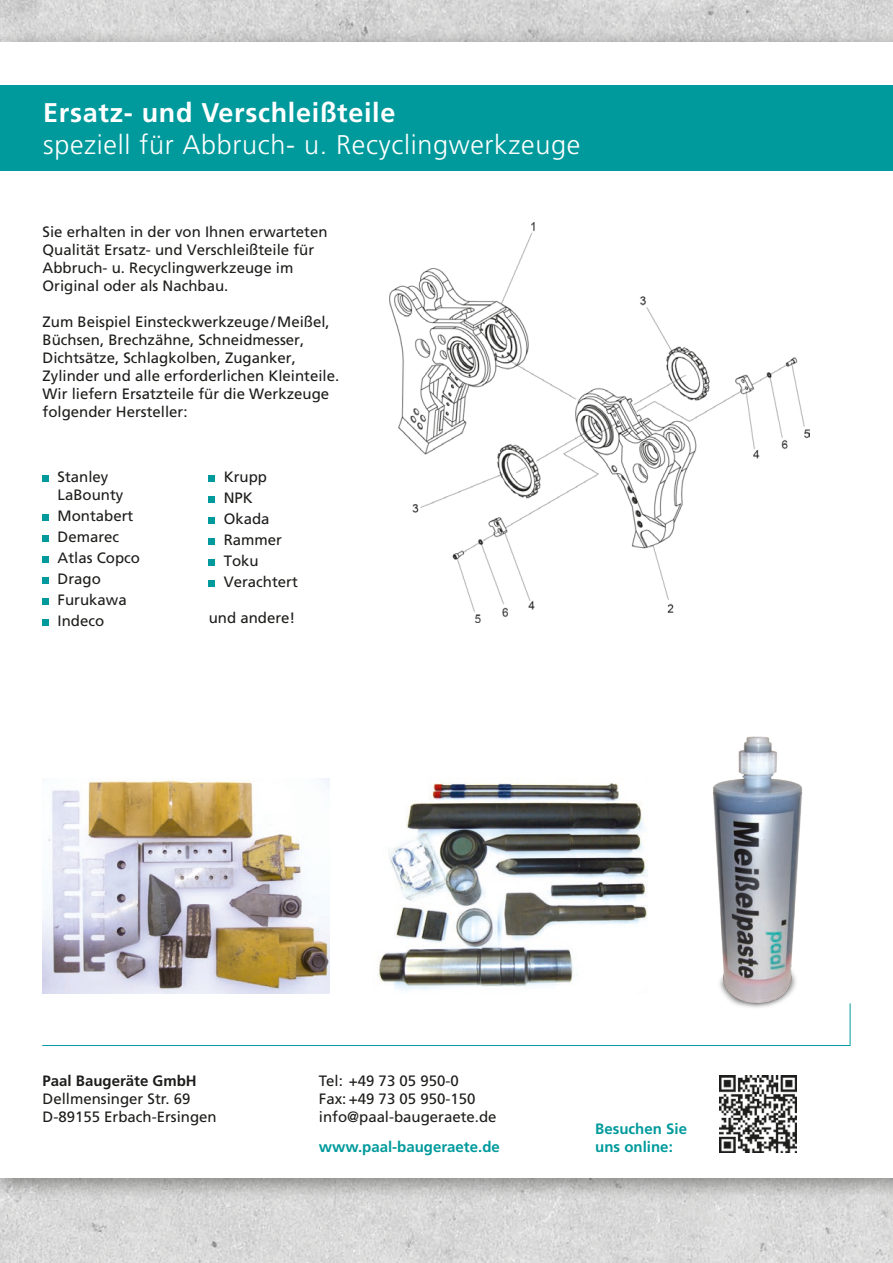
<style>
.page{position:relative;width:893px;height:1263px;background:#fff}
.page>*{position:absolute;margin:0;border:0;box-sizing:border-box;transform-origin:0 0}
.t1{font:300 27px "Frutiger";letter-spacing:.025em;color:#fff}
.t2{font:700 27px "Frutiger";letter-spacing:.025em;color:#fff}
.t3{font:15px/18px "Frutiger";color:#1d1d1b}
.t4{font:700 15px/18px "Frutiger";color:#009a9c}
.t5{font:700 15px "Frutiger";color:#1d1d1b}
</style>
<div class="page">
<img style="left:0;top:0;width:893px;height:1263px">
<div style="left:0;top:29px;width:893px;height:1173px;background:#1d1d1b;opacity:.45"></div>
<div style="left:0;top:43px;width:893px;height:1135px;background:#fff"></div>
<img style="left:719px;top:1076px;width:77px;height:76px">
<img style="left:389px;top:223px;width:420px;height:400px">
<div style="left:43px;top:475px;width:6px;height:7px;background:#009a9c"></div>
<div style="left:43px;top:514px;width:6px;height:7px;background:#009a9c"></div>
<div style="left:43px;top:535px;width:6px;height:7px;background:#009a9c"></div>
<div style="left:43px;top:556px;width:6px;height:7px;background:#009a9c"></div>
<div style="left:43px;top:577px;width:6px;height:7px;background:#009a9c"></div>
<div style="left:43px;top:598px;width:6px;height:7px;background:#009a9c"></div>
<div style="left:43px;top:619px;width:6px;height:7px;background:#009a9c"></div>
<img style="left:379px;top:782px;width:269px;height:209px">
<img style="left:43px;top:778px;width:287px;height:215px">
<img style="left:713px;top:736px;width:90px;height:266px">
<div style="left:0;top:85px;width:893px;height:85px;background:#009a9c"></div>
<svg style="left:42px;top:1002px;width:809px;height:44px"></svg>
<div style="left:209px;top:475px;width:6px;height:7px;background:#009a9c"></div>
<div style="left:209px;top:496px;width:6px;height:7px;background:#009a9c"></div>
<div style="left:209px;top:517px;width:6px;height:7px;background:#009a9c"></div>
<div style="left:209px;top:538px;width:6px;height:7px;background:#009a9c"></div>
<div style="left:209px;top:559px;width:6px;height:7px;background:#009a9c"></div>
<div style="left:209px;top:580px;width:6px;height:7px;background:#009a9c"></div>
<h1 class="t2" style="left:43px;top:97px;width:354px">Ersatz- und Verschleißteile</h1>
<h1 class="t1" style="left:43px;top:130px;width:538px">speziell für Abbruch- u. Recyclingwerkzeuge</h1>
<p class="t3" style="left:43px;top:223px;width:287px">Sie erhalten in der von Ihnen erwarteten Qualität Ersatz- und Verschleißteile für Abbruch- u. Recyclingwerkzeuge im Original oder als Nachbau.</p>
<p class="t3" style="left:43px;top:313px;width:298px">Zum Beispiel Einsteckwerkzeuge/Meißel, Büchsen, Brechzähne, Schneidmesser, Dichtsätze, Schlagkolben, Zuganker, Zylinder und alle erforderlichen Kleinteile.<br>Wir liefern Ersatzteile für die Werkzeuge folgender Hersteller:</p>
<p class="t3" style="left:58px;top:467px;width:67px">Stanley<br>LaBounty</p>
<p class="t3" style="left:58px;top:505px;width:84px;line-height:21px">Montabert<br>Demarec<br>Atlas Copco<br>Drago<br>Furukawa<br>Indeco</p>
<p class="t3" style="left:224px;top:466px;width:76px;line-height:21px">Krupp<br>NPK<br>Okada<br>Rammer<br>Toku<br>Verachtert</p>
<p class="t3" style="left:209px;top:608px;width:88px">und andere!</p>
<p class="t5" style="left:43px;top:1072px;width:156px">Paal Baugeräte GmbH</p>
<p class="t3" style="left:43px;top:1089px;width:176px">Dellmensinger Str. 69<br>D-89155 Erbach-Ersingen</p>
<p class="t3" style="left:319px;top:1071px;width:179px">Tel: +49 73 05 950-0<br>Fax: +49 73 05 950-150 info@paal-baugeraete.de</p>
<p class="t4" style="left:319px;top:1138px;width:182px">www.paal-baugeraete.de</p>
<p class="t4" style="left:595px;top:1120px;width:93px">Besuchen Sie uns online:</p>
</div>
